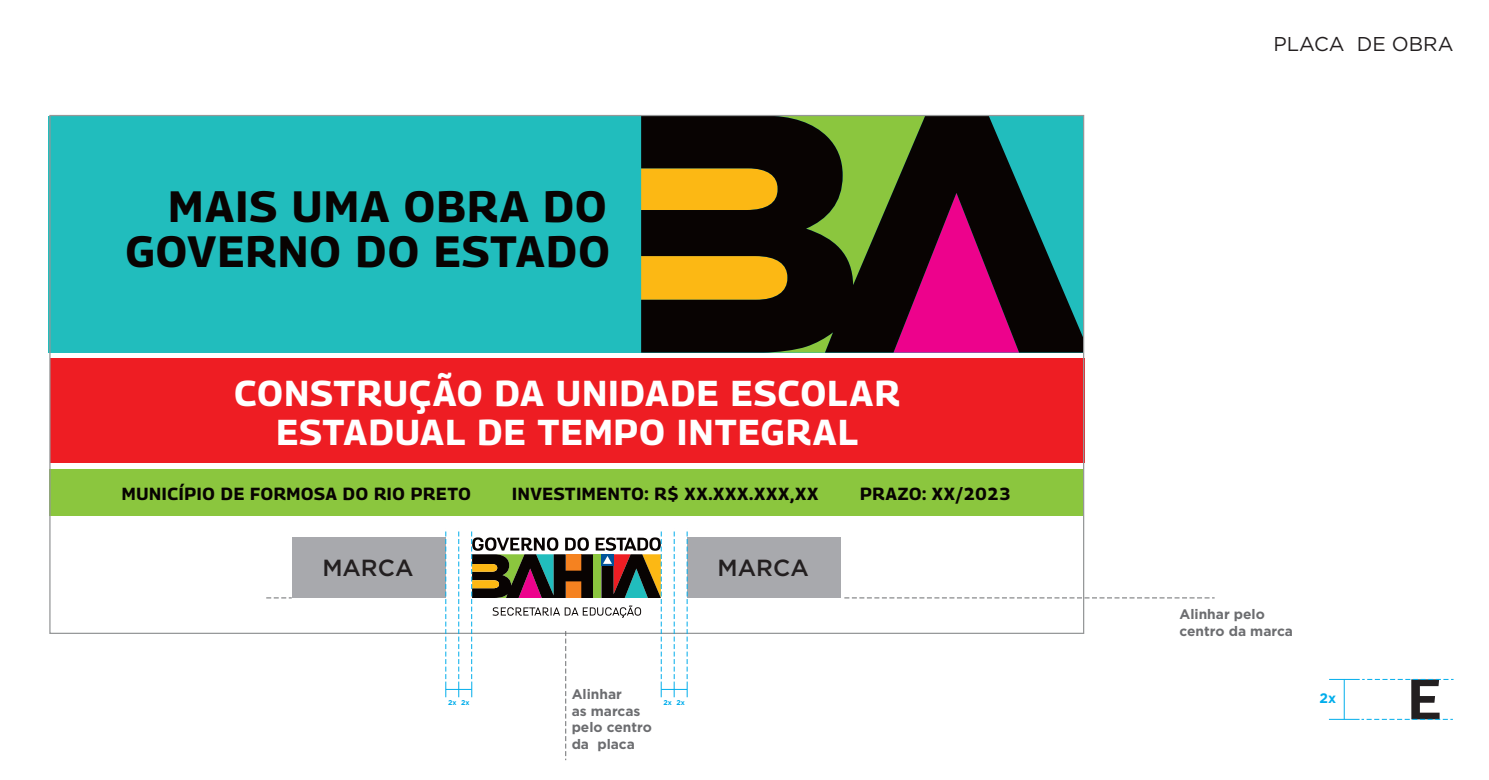
<style>
.page{position:relative;width:1489px;height:780px;background:#fff}
.page>*{position:absolute;margin:0;border:0;box-sizing:border-box;transform-origin:0 0}
.t1{font:700 43.75px/45.1px "Georama";letter-spacing:.04em;color:#080302;text-align:right}
.t2{font:700 36px/39.6px "Georama";letter-spacing:.04em;color:#fff;text-align:center}
.t3{font:500 23.25px "Gotham";color:#231f20}
.t4{font:20px "Gotham";color:#231f20}
.t5{font:700 17.5px "Georama";letter-spacing:.04em;color:#080302}
.t6{font:700 13.75px/16.5px "Gotham";color:#6c6d70}
.t7{font:700 13.75px "Gotham";color:#00adeb}
.t8{font:700 7px "Gotham";color:#00adeb}
</style>
<div class="page">
<div style="left:48px;top:116px;width:1034px;height:236px;background:#21bdbd"></div>
<div style="left:50px;top:359px;width:1034px;height:104px;background:#ee1d23"></div>
<div style="left:49px;top:469px;width:1034px;height:46px;background:#8bc63e"></div>
<svg style="left:641px;top:117px;width:441px;height:235px;background:#473b29"></svg>
<div style="left:687px;top:537px;width:153px;height:61px;background:#a8a9ad"></div>
<div style="left:292px;top:537px;width:153px;height:61px;background:#a8a9ad"></div>
<svg style="left:844px;top:597px;width:370px;height:1px"></svg>
<svg style="left:266px;top:597px;width:26px;height:1px"></svg>
<svg style="left:1361px;top:679px;width:92px;height:40px"></svg>
<hr style="left:1328px;top:679px;width:31px;height:1px;background:#00adeb">
<hr style="left:1328px;top:718px;width:31px;height:1px;background:#00adeb">
<hr style="left:1343px;top:679px;width:1px;height:40px;background:#00adeb">
<svg style="left:445px;top:531px;width:242px;height:229px"></svg>
<h1 class="t1" style="left:126px;top:183px;width:485px">MAIS UMA OBRA DO<br>GOVERNO DO ESTADO</h1>
<h2 class="t2" style="left:235px;top:372px;width:666px">CONSTRUÇÃO DA UNIDADE ESCOLAR<br>ESTADUAL DE TEMPO INTEGRAL</h2>
<p class="t5" style="left:122px;top:481px;width:350px">MUNICÍPIO DE FORMOSA DO RIO PRETO</p>
<p class="t5" style="left:512px;top:481px;width:308px">INVESTIMENTO: R$ XX.XXX.XXX,XX</p>
<p class="t5" style="left:860px;top:481px;width:152px">PRAZO: XX/2023</p>
<h3 class="t3" style="left:322px;top:552px;width:93px">MARCA</h3>
<h3 class="t3" style="left:717px;top:552px;width:93px">MARCA</h3>
<p class="t4" style="left:1273px;top:31px;width:182px">PLACA DE OBRA</p>
<p class="t6" style="left:1179px;top:606px;width:115px">Alinhar pelo centro da marca</p>
<p class="t6" style="left:571px;top:686px;width:82px">Alinhar<br>as marcas pelo centro da placa</p>
<p class="t7" style="left:1319px;top:689px;width:18px">2x</p>
<p class="t8" style="left:448px;top:697px;width:23px">2x 2x</p>
<p class="t8" style="left:663px;top:697px;width:23px">2x 2x</p>
</div>
